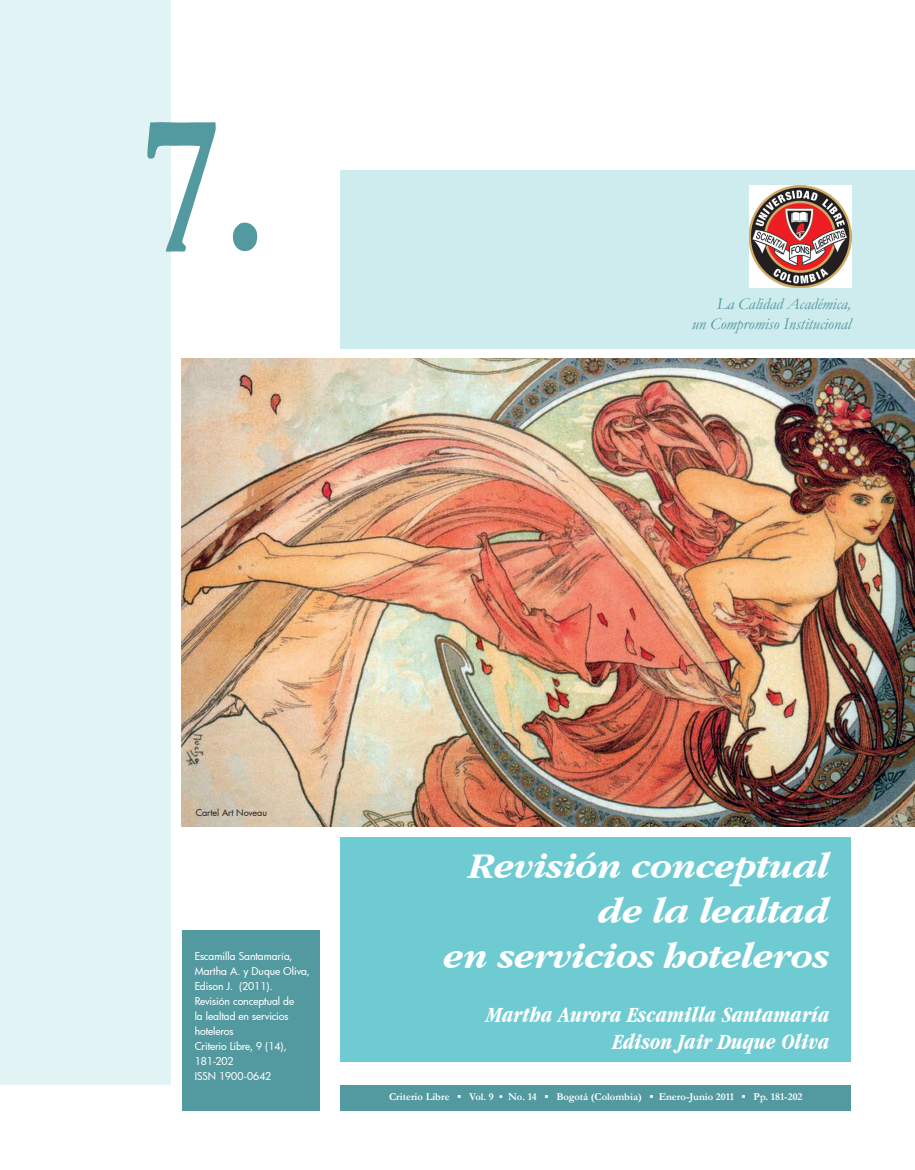
<style>
.page{position:relative;width:915px;height:1170px;background:#fff}
.page>*{position:absolute;margin:0;border:0;box-sizing:border-box;transform-origin:0 0}
.t1{font:700 202.5px "Garamond";color:#5299a0;scale:.85 1}
.t2{font:italic 700 37.5px/45px "Garamond IT Cby BT";letter-spacing:-.01em;color:#fff;text-align:right}
.t3{font:italic 700 condensed 22.5px/27px "Garamond IT Cby BT";color:#fff;text-align:right}
.t4{font:italic 16.5px/20.1px "Garamond";color:#5299a0;text-align:right}
.t5{font:500 10.5px/15px "Futura";letter-spacing:-.005em;color:#fff}
.t6{font:700 10.5px "Garamond";color:#fff}
.t7{font:9px "Futura";letter-spacing:-.005em;color:#231f20}
</style>
<div class="page">
<img style="left:181px;top:358px;width:733px;height:468px">
<div style="left:0;top:0;width:170px;height:1084px;background:#e1f3f4"></div>
<div style="left:340px;top:170px;width:574px;height:178px;background:#ceebed"></div>
<div style="left:340px;top:1084px;width:510px;height:26px;background:#5299a0"></div>
<img style="left:749px;top:186px;width:101px;height:102px">
<div style="left:340px;top:837px;width:510px;height:224px;background:#6fcbd2"></div>
<div style="left:182px;top:930px;width:137px;height:180px;background:#5299a0"></div>
<h1 class="t1" style="left:141px;top:48px;width:149px">7.</h1>
<h3 class="t4" style="left:691px;top:293px;width:161px">La Calidad Académica,<br>un Compromiso Institucional</h3>
<p class="t7" style="left:196px;top:806px;width:73px">Cartel Art Noveau</p>
<p class="t5" style="left:195px;top:948px;width:116px">Escamilla Santamaría,<br>Martha A. y Duque Oliva,<br>Edison J. (2011).<br>Revisión conceptual de<br>la lealtad en servicios hoteleros<br>Criterio Libre, 9 (14),<br>181-202<br>ISSN 1900-0642</p>
<h2 class="t2" style="left:444px;top:842px;width:387px">Revisión conceptual de la lealtad<br>en servicios hoteleros</h2>
<h3 class="t3" style="left:486px;top:1000px;width:345px">Martha Aurora Escamilla Santamaría<br>Edison Jair Duque Oliva</h3>
<p class="t6" style="left:389px;top:1089px;width:415px">Criterio Libre ▪ Vol. 9 • No. 14 ▪ Bogotá (Colombia) ▪ Enero-Junio 2011 ▪ Pp. 181-202</p>
</div>
